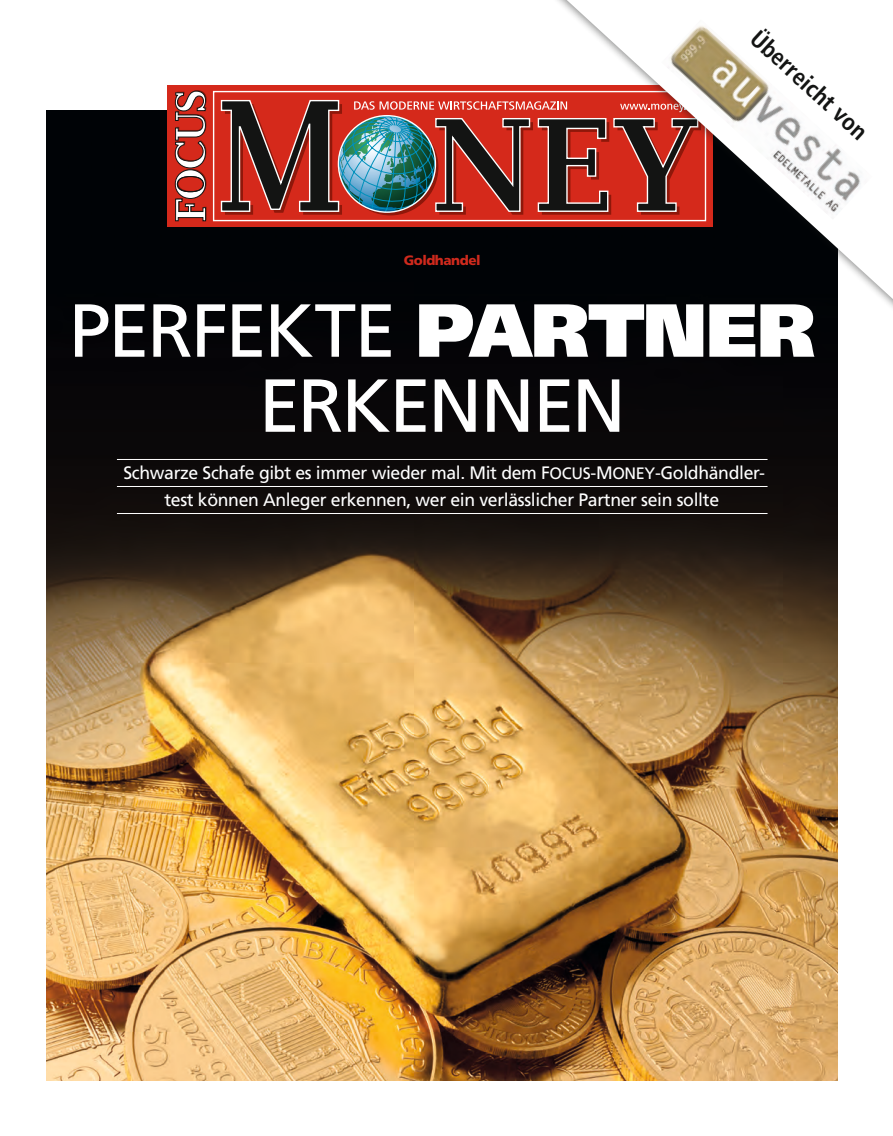
<style>
.page{position:relative;width:893px;height:1136px;background:#fff}
.page>*{position:absolute;margin:0;border:0;box-sizing:border-box;transform-origin:0 0}
.t1{font:75px/75px "Frutiger";letter-spacing:-.035em;color:#fff;text-align:center}
.t2{font:700 condensed 24px "Frutiger";color:#131413}
.t3{font:18px/27px "Frutiger";letter-spacing:-.02em;color:#fff;text-align:center}
.t4{font:900 13.5px "Frutiger";letter-spacing:-.035em;color:#cf2a1d}
.s1{font-weight:900}
.s2{font-size:16.5px}
</style>
<div class="page">
<img style="left:47px;top:111px;width:791px;height:969px">
<hr style="left:117px;top:459px;width:650px;height:1px;background:#fff">
<hr style="left:117px;top:486px;width:650px;height:1px;background:#fff">
<hr style="left:117px;top:513px;width:650px;height:1px;background:#fff">
<div style="left:167px;top:85px;width:545px;height:142px;background:#d5291b"></div>
<div style="left:213px;top:91px;width:493px;height:130px;border:1px solid #fff"></div>
<svg style="left:175px;top:90px;width:32px;height:131px"></svg>
<div style="left:177px;top:176px;width:27px;height:16px;border:1px solid #131413;border-radius:50%"></div>
<svg style="left:220px;top:99px;width:292px;height:116px"></svg>
<div style="left:512px;top:0;width:381px;height:375px;background:#131413;opacity:.5"></div>
<svg style="left:567px;top:0;width:326px;height:299px"></svg>
<img style="left:661px;top:19px;width:211px;height:201px">
<p class="t4" style="left:404px;top:252px;width:78px">Goldhandel</p>
<h2 class="t2" style="left:763px;top:24px;width:150px;rotate:42deg">Überreicht von</h2>
<h1 class="t1" style="left:69px;top:292px;width:748px">PERFEKTE <span class="s1">PARTNER<br></span>ERKENNEN</h1>
<p class="t3" style="left:123px;top:458px;width:643px">Schwarze Schafe gibt es immer wieder mal. Mit dem F<span class="s2">OCUS</span>-M<span class="s2">ONEY</span>-Goldhändler&shy;test können Anleger erkennen, wer ein verlässlicher Partner sein sollte</p>
</div>
